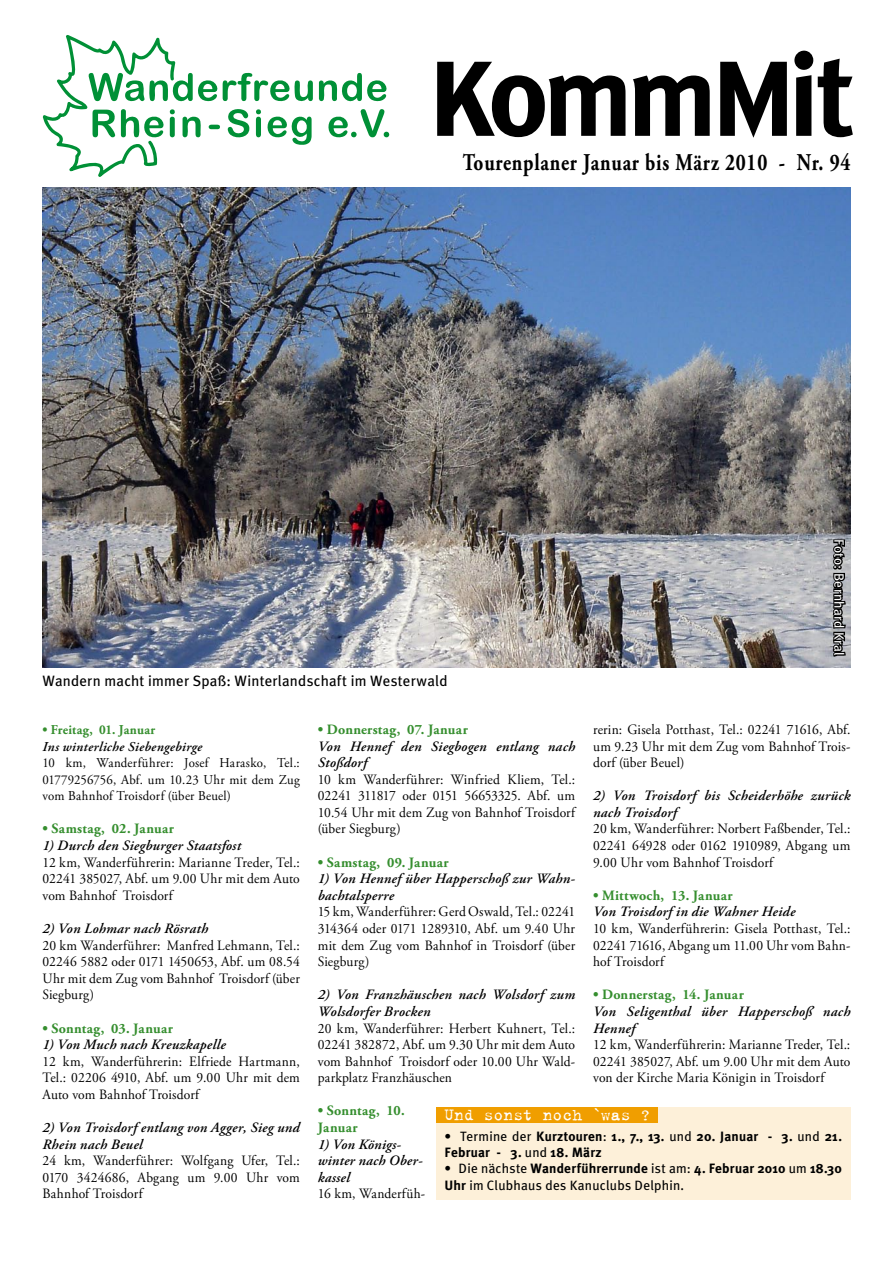
<style>
.page{position:relative;width:893px;height:1263px;background:#fff}
.page>*{position:absolute;margin:0;border:0;box-sizing:border-box;transform-origin:0 0}
.t1{font:700 24px "Adobe Garamond Pro";letter-spacing:.04em;color:#000;scale:.8 1}
.t2{font:18px "Trixie Text";letter-spacing:.005em;color:#fff}
.t3{font:15px "Meta Plus";letter-spacing:.015em;color:#000}
.t4{font:14.25px/16.6px "Adobe Garamond Pro";letter-spacing:.01em;color:#000;text-align:justify;scale:.95 1}
.t5{font:italic 600 14.25px/16.6px "Adobe Garamond Pro";letter-spacing:.02em;color:#000}
.t6{font:700 14.25px/16.6px "Adobe Garamond Pro";letter-spacing:.025em;color:#358e2e}
.t7{font:13.5px/16.6px "Adobe Garamond Pro";letter-spacing:.015em;color:#000;text-align:justify;scale:.95 1}
.t8{font:13.5px/16.2px "Meta Plus";letter-spacing:.02em;color:#000}
.t9{font:700 13.5px/16.2px "Meta Plus";letter-spacing:.01em;color:#000}
.t10{font:italic 600 13.5px "Adobe Garamond Pro";letter-spacing:.025em;color:#000}
.t11{font:700 13.5px "Adobe Garamond Pro";letter-spacing:.015em;color:#358e2e;scale:.95 1}
.t12{font:13.5px "Meta Plus";letter-spacing:.025em;color:#fff}
.s1{font-weight:400}
.s2{font-weight:700}
</style>
<div class="page">
<div style="left:436px;top:1107px;width:414px;height:92px;background:#fdf0d9"></div>
<img style="left:43px;top:187px;width:807px;height:481px">
<svg style="left:831px;top:538px;width:16px;height:120px;background:#555659"></svg>
<svg style="left:437px;top:62px;width:188px;height:75px"></svg>
<svg style="left:633px;top:76px;width:77px;height:60px"></svg>
<svg style="left:720px;top:62px;width:67px;height:76px"></svg>
<svg style="left:794px;top:51px;width:59px;height:86px"></svg>
<svg style="left:319px;top:73px;width:71px;height:65px"></svg>
<svg style="left:42px;top:35px;width:271px;height:142px"></svg>
<div style="left:436px;top:1107px;width:222px;height:16px;background:#f09e00"></div>
<h1 class="t1" style="left:463px;top:148px;width:486px">Tourenplaner Januar bis März 2010 - Nr. 94</h1>
<p class="t3" style="left:43px;top:672px;width:407px">Wandern macht immer Spaß: Winterlandschaft im Westerwald</p>
<p class="t12" style="left:847px;top:539px;width:118px;rotate:90deg">Foto: Bernhard Kral</p>
<p class="t11" style="left:43px;top:722px;width:120px">• Freitag, 01. Januar</p>
<p class="t10" style="left:43px;top:738px;width:161px">Ins winterliche Siebengebirge</p>
<p class="t7" style="left:43px;top:755px;width:272px">10 km, Wanderführer: Josef Harasko, Tel.:<br>01779256756, Abf. um 10.23 Uhr mit dem Zug vom Bahnhof Troisdorf (über Beuel)</p>
<p class="t6" style="left:43px;top:821px;width:133px">• Samstag, 02. Januar</p>
<p class="t5" style="left:43px;top:838px;width:200px">1) Durch den Siegburger Staatsfost</p>
<p class="t4" style="left:43px;top:854px;width:272px">12 km, Wanderführerin: Marianne Treder, Tel.:<br>02241 385027, Abf. um 9.00 Uhr mit dem Auto vom Bahnhof Troisdorf</p>
<p class="t5" style="left:43px;top:921px;width:167px">2) Von Lohmar nach Rösrath</p>
<p class="t4" style="left:43px;top:937px;width:272px">20 km Wanderführer: Manfred Lehmann, Tel.:<br>02246 5882 oder 0171 1450653, Abf. um 08.54<br>Uhr mit dem Zug vom Bahnhof Troisdorf (über Siegburg)</p>
<p class="t6" style="left:43px;top:1020px;width:132px">• Sonntag, 03. Januar</p>
<p class="t5" style="left:43px;top:1037px;width:185px">1) Von Much nach Kreuzkapelle</p>
<p class="t4" style="left:43px;top:1053px;width:272px">12 km, Wanderführerin: Elfriede Hartmann, Tel.: 02206 4910, Abf. um 9.00 Uhr mit dem Auto vom Bahnhof Troisdorf</p>
<p class="t5" style="left:43px;top:1120px;width:259px">2) Von Troisdorf entlang von Agger, Sieg und<br>Rhein nach Beuel</p>
<p class="t4" style="left:43px;top:1153px;width:272px">24 km, Wanderführer: Wolfgang Ufer, Tel.:<br>0170 3424686, Abgang um 9.00 Uhr vom Bahnhof Troisdorf</p>
<p class="t4" style="left:593px;top:722px;width:272px">rerin: Gisela Potthast, Tel.: 02241 71616, Abf. um 9.23 Uhr mit dem Zug vom Bahnhof Trois&shy;dorf (über Beuel)</p>
<p class="t5" style="left:593px;top:788px;width:259px">2) Von Troisdorf bis Scheiderhöhe zurück nach Troisdorf</p>
<p class="t4" style="left:593px;top:821px;width:272px">20 km, Wanderführer: Norbert Faßbender, Tel.:<br>02241 64928 oder 0162 1910989, Abgang um 9.00 Uhr vom Bahnhof Troisdorf</p>
<p class="t6" style="left:593px;top:887px;width:141px">• Mittwoch, 13. Januar</p>
<p class="t5" style="left:593px;top:904px;width:204px">Von Troisdorf in die Wahner Heide</p>
<p class="t4" style="left:593px;top:921px;width:272px">10 km, Wanderführerin: Gisela Potthast, Tel.:<br>02241 71616, Abgang um 11.00 Uhr vom Bahn&shy;hof Troisdorf</p>
<p class="t6" style="left:593px;top:987px;width:152px">• Donnerstag, 14. Januar</p>
<p class="t5" style="left:593px;top:1004px;width:259px">Von Seligenthal über Happerschoß nach<br>Hennef</p>
<p class="t4" style="left:593px;top:1037px;width:272px">12 km, Wanderführerin: Marianne Treder, Tel.:<br>02241 385027, Abf. um 9.00 Uhr mit dem Auto von der Kirche Maria Königin in Troisdorf</p>
<p class="t6" style="left:318px;top:721px;width:152px">• Donnerstag, 07. Januar</p>
<p class="t5" style="left:318px;top:738px;width:259px">Von Hennef den Siegbogen entlang nach<br>Stoßdorf</p>
<p class="t4" style="left:318px;top:771px;width:272px">10 km Wanderführer: Winfried Kliem, Tel.:<br>02241 311817 oder 0151 56653325. Abf. um 10.54 Uhr mit dem Zug von Bahnhof Troisdorf (über Siegburg)</p>
<p class="t6" style="left:318px;top:854px;width:132px">• Samstag, 09. Januar</p>
<p class="t5" style="left:318px;top:871px;width:259px">1) Von Hennef über Happerschoß zur Wahn&shy;bachtalsperre</p>
<p class="t4" style="left:318px;top:904px;width:272px">15 km, Wanderführer: Gerd Oswald, Tel.: 02241<br>314364 oder 0171 1289310, Abf. um 9.40 Uhr mit dem Zug vom Bahnhof in Troisdorf (über Siegburg)</p>
<p class="t5" style="left:318px;top:987px;width:259px">2) Von Franzhäuschen nach Wolsdorf zum<br>Wolsdorfer Brocken</p>
<p class="t4" style="left:318px;top:1020px;width:272px">20 km, Wanderführer: Herbert Kuhnert, Tel.:<br>02241 382872, Abf. um 9.30 Uhr mit dem Auto vom Bahnhof Troisdorf oder 10.00 Uhr Wald&shy;parkplatz Franzhäuschen</p>
<p class="t6" style="left:318px;top:1103px;width:88px">• Sonntag, 10.<br>Januar</p>
<p class="t5" style="left:318px;top:1136px;width:106px">1) Von Königs&shy;winter nach Ober&shy;kassel</p>
<p class="t4" style="left:318px;top:1186px;width:114px">16 km, Wanderfüh-</p>
<p class="t2" style="left:445px;top:1104px;width:207px">Und sonst noch `was ?</p>
<p class="t9" style="left:445px;top:1128px;width:399px">• <span class="s1">Termine der</span> Kurztouren<span class="s1">:</span> 1., 7., 13. <span class="s1">und</span> 20. Januar - 3. <span class="s1">und</span> 21.<br>Februar - 3. <span class="s1">und</span> 18. März</p>
<p class="t8" style="left:445px;top:1160px;width:399px">• Die nächste <span class="s2">Wanderführerrunde</span> ist am: <span class="s2">4. Februar 2010</span> um <span class="s2">18.30<br>Uhr</span> im Clubhaus des Kanuclubs Delphin.</p>
</div>
